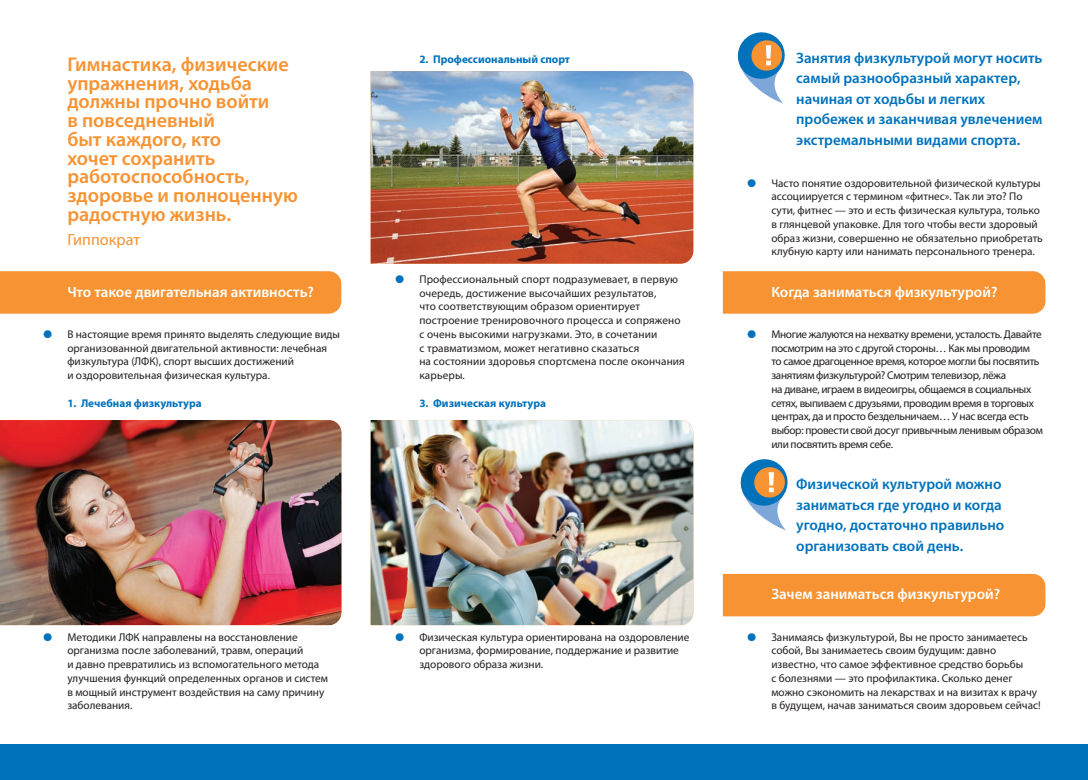
<style>
.page{position:relative;width:1088px;height:780px;background:#fff}
.page>*{position:absolute;margin:0;border:0;box-sizing:border-box;transform-origin:0 0}
.t1{font:37.5px "Myriad Pro";color:#0072bc}
.t2{font:600 20px/18.8px "Myriad Pro";color:#f79332}
.t3{font:16.25px "Myriad Pro";color:#f79332}
.t4{font:600 15px/20.5px "Myriad Pro";color:#0072bc}
.t5{font:600 15px "Myriad Pro";color:#fff}
.t6{font:11.25px/13.8px "Myriad Pro";color:#231f20}
.t7{font:11.25px/13.8px "Myriad Pro";letter-spacing:-.03em;color:#231f20}
.t8{font:700 11.25px "Myriad Pro";color:#0072bc}
</style>
<div class="page">
<div style="left:0;top:271px;width:341px;height:42px;background:#f79332"></div>
<img style="left:0;top:420px;width:341px;height:205px">
<img style="left:371px;top:71px;width:322px;height:192px">
<img style="left:371px;top:420px;width:322px;height:205px">
<div style="left:723px;top:271px;width:322px;height:42px;background:#f79332"></div>
<div style="left:723px;top:574px;width:322px;height:42px;background:#f79332"></div>
<div style="left:0;top:744px;width:1088px;height:36px;background:#0072bc"></div>
<svg style="left:737px;top:32px;width:48px;height:71px"></svg>
<svg style="left:740px;top:459px;width:48px;height:71px"></svg>
<h2 class="t2" style="left:67px;top:56px;width:232px">Гимнастика, физические упражнения, ходьба должны прочно войти<br>в повседневный<br>быт каждого, кто<br>хочет сохранить работоспособность, здоровье и полноценную радостную жизнь.</h2>
<h3 class="t3" style="left:67px;top:233px;width:74px">Гиппократ</h3>
<h3 class="t5" style="left:67px;top:286px;width:248px">Что такое двигательная активность?</h3>
<h1 class="t1" style="left:43px;top:317px;width:12px">•</h1>
<p class="t6" style="left:67px;top:328px;width:274px">В настоящие время принято выделять следующие виды организованной двигательной активности: лечебная физкультура (ЛФК), спорт высших достижений<br>и оздоровительная физическая культура.</p>
<p class="t8" style="left:67px;top:398px;width:136px">1. Лечебная физкультура</p>
<p class="t8" style="left:419px;top:55px;width:152px">2. Профессиональный спорт</p>
<h1 class="t1" style="left:394px;top:262px;width:12px">•</h1>
<p class="t6" style="left:419px;top:273px;width:267px">Профессиональный спорт подразумевает, в первую очередь, достижение высочайших результатов,<br>что соответствующим образом ориентирует построение тренировочного процесса и сопряжено с очень высокими нагрузками. Это, в сочетании<br>с травматизмом, может негативно сказаться<br>на состоянии здоровья спортсмена после окончания карьеры.</p>
<p class="t8" style="left:419px;top:398px;width:128px">3. Физическая культура</p>
<h1 class="t1" style="left:43px;top:620px;width:12px">•</h1>
<p class="t6" style="left:67px;top:630px;width:262px">Методики ЛФК направлены на восстановление организма после заболеваний, травм, операций<br>и давно превратились из вспомогательного метода улучшения функций определенных органов и систем в мощный инструмент воздействия на саму причину заболевания.</p>
<h1 class="t1" style="left:394px;top:620px;width:12px">•</h1>
<p class="t6" style="left:419px;top:630px;width:272px">Физическая культура ориентирована на оздоровление организма, формирование, поддержание и развитие здорового образа жизни.</p>
<h3 class="t4" style="left:796px;top:49px;width:248px">Занятия физкультурой могут носить самый разнообразный характер, начиная от ходьбы и легких пробежек и заканчивая увлечением экстремальными видами спорта.</h3>
<h1 class="t1" style="left:746px;top:166px;width:12px">•</h1>
<p class="t6" style="left:771px;top:177px;width:273px">Часто понятие оздоровительной физической культуры ассоциируется с термином «фитнес». Так ли это? По сути, фитнес — это и есть физическая культура, только в глянцевой упаковке. Для того чтобы вести здоровый образ жизни, совершенно не обязательно приобретать клубную карту или нанимать персонального тренера.</p>
<h3 class="t5" style="left:771px;top:286px;width:227px">Когда заниматься физкультурой?</h3>
<h1 class="t1" style="left:746px;top:317px;width:12px">•</h1>
<p class="t7" style="left:771px;top:328px;width:273px">Многие жалуются на нехватку времени, усталость. Давайте посмотрим на это с другой стороны… Как мы проводим то самое драгоценное время, которое могли бы посвятить занятиям физкультурой? Смотрим телевизор, лёжа<br>на диване, играем в видеоигры, общаемся в социальных сетях, выпиваем с друзьями, проводим время в торговых центрах, да и просто бездельничаем… У нас всегда есть выбор: провести свой досуг привычным ленивым образом или посвятить время себе.</p>
<h3 class="t4" style="left:796px;top:475px;width:210px">Физической культурой можно заниматься где угодно и когда угодно, достаточно правильно организовать свой день.</h3>
<h3 class="t5" style="left:771px;top:588px;width:230px">Зачем заниматься физкультурой?</h3>
<h1 class="t1" style="left:746px;top:620px;width:12px">•</h1>
<p class="t6" style="left:771px;top:630px;width:271px">Занимаясь физкультурой, Вы не просто занимаетесь собой, Вы занимаетесь своим будущим: давно известно, что самое эффективное средство борьбы<br>с болезнями — это профилактика. Сколько денег можно сэкономить на лекарствах и на визитах к врачу в будущем, начав заниматься своим здоровьем сейчас!</p>
</div>
